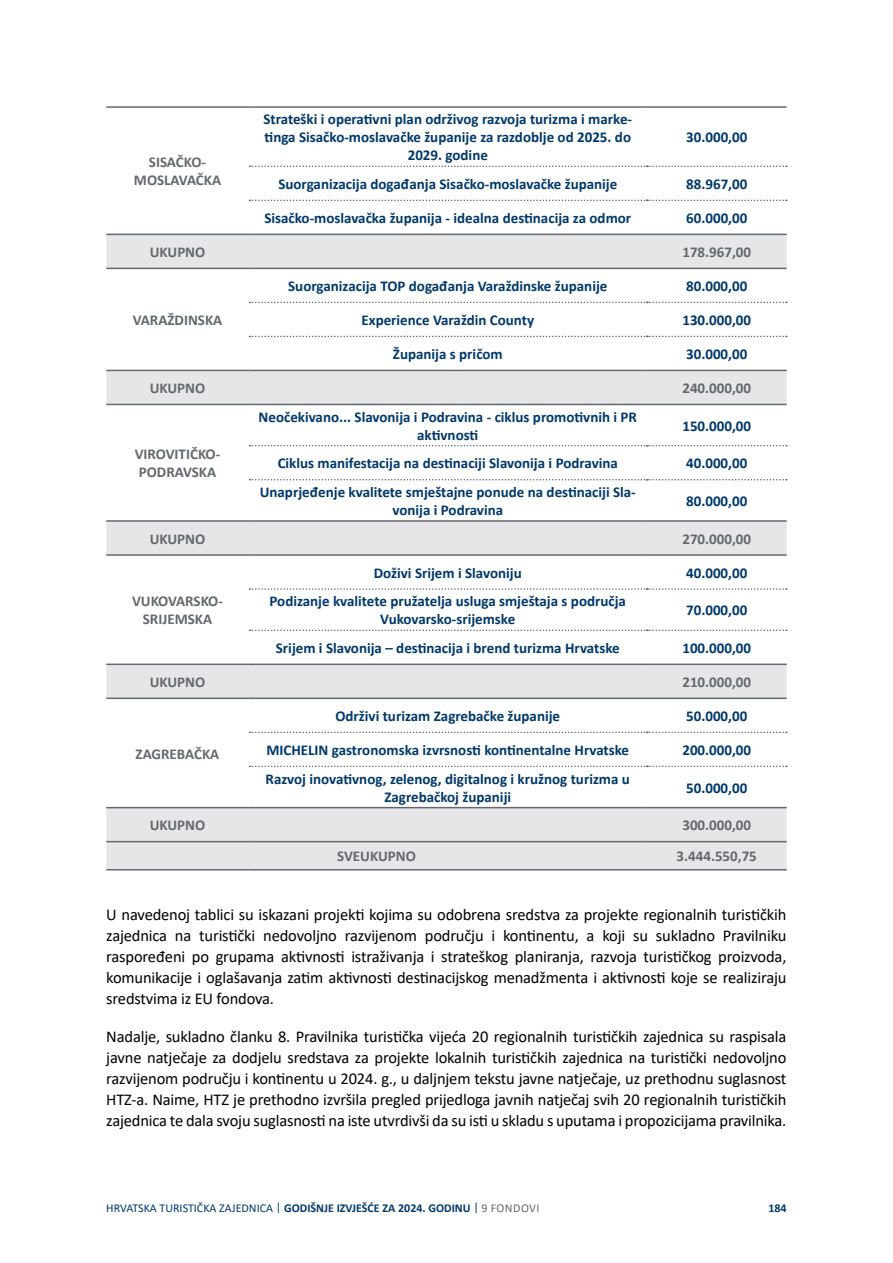
<style>
.page{position:relative;width:893px;height:1263px;background:#fff}
.page>*{position:absolute;margin:0;border:0;box-sizing:border-box;transform-origin:0 0}
.t1{font:16.5px/21px "Calibri";letter-spacing:-.01em;color:#000;text-align:justify}
.t2{font:700 15px/18px "Calibri";color:#003869;text-align:center}
.t3{font:700 15px/18px "Calibri";color:#65686c;text-align:center}
.t4{font:12px "Calibri";color:#003869}
.t5{font:700 12px "Calibri";color:#003869}
.s1{font-weight:700}
.s2{color:#65686c}
</style>
<div class="page">
<svg style="left:106px;top:235px;width:681px;height:634px"></svg>
<hr style="left:106px;top:106px;width:143px;height:2px;background:#65686c">
<hr style="left:249px;top:106px;width:398px;height:2px;background:#65686c">
<hr style="left:647px;top:106px;width:140px;height:2px;background:#65686c">
<hr style="left:106px;top:234px;width:143px;height:1px;background:#65686c">
<hr style="left:249px;top:234px;width:398px;height:1px;background:#65686c">
<hr style="left:647px;top:234px;width:140px;height:1px;background:#65686c">
<hr style="left:106px;top:268px;width:143px;height:1px;background:#65686c">
<hr style="left:249px;top:268px;width:398px;height:1px;background:#65686c">
<hr style="left:647px;top:268px;width:140px;height:1px;background:#65686c">
<hr style="left:106px;top:370px;width:143px;height:1px;background:#65686c">
<hr style="left:249px;top:370px;width:398px;height:1px;background:#65686c">
<hr style="left:647px;top:370px;width:140px;height:1px;background:#65686c">
<hr style="left:106px;top:404px;width:143px;height:1px;background:#65686c">
<hr style="left:249px;top:404px;width:398px;height:1px;background:#65686c">
<hr style="left:647px;top:404px;width:140px;height:1px;background:#65686c">
<hr style="left:106px;top:520px;width:143px;height:2px;background:#65686c">
<hr style="left:249px;top:520px;width:398px;height:2px;background:#65686c">
<hr style="left:647px;top:520px;width:140px;height:2px;background:#65686c">
<hr style="left:106px;top:554px;width:143px;height:2px;background:#65686c">
<hr style="left:249px;top:554px;width:398px;height:2px;background:#65686c">
<hr style="left:647px;top:554px;width:140px;height:2px;background:#65686c">
<hr style="left:106px;top:663px;width:143px;height:2px;background:#65686c">
<hr style="left:249px;top:663px;width:398px;height:2px;background:#65686c">
<hr style="left:647px;top:663px;width:140px;height:2px;background:#65686c">
<hr style="left:106px;top:697px;width:143px;height:2px;background:#65686c">
<hr style="left:249px;top:697px;width:398px;height:2px;background:#65686c">
<hr style="left:647px;top:697px;width:140px;height:2px;background:#65686c">
<hr style="left:106px;top:807px;width:143px;height:1px;background:#65686c">
<hr style="left:249px;top:807px;width:398px;height:1px;background:#65686c">
<hr style="left:647px;top:807px;width:140px;height:1px;background:#65686c">
<hr style="left:106px;top:841px;width:143px;height:1px;background:#65686c">
<hr style="left:249px;top:841px;width:398px;height:1px;background:#65686c">
<hr style="left:647px;top:841px;width:140px;height:1px;background:#65686c">
<hr style="left:106px;top:869px;width:143px;height:1px;background:#65686c">
<hr style="left:249px;top:869px;width:398px;height:1px;background:#65686c">
<hr style="left:647px;top:869px;width:140px;height:1px;background:#65686c">
<svg style="left:249px;top:732px;width:538px;height:1px"></svg>
<svg style="left:249px;top:766px;width:538px;height:1px"></svg>
<svg style="left:249px;top:588px;width:538px;height:2px"></svg>
<svg style="left:249px;top:629px;width:538px;height:2px"></svg>
<svg style="left:249px;top:445px;width:538px;height:1px"></svg>
<svg style="left:249px;top:479px;width:538px;height:1px"></svg>
<svg style="left:249px;top:302px;width:538px;height:1px"></svg>
<svg style="left:249px;top:336px;width:538px;height:1px"></svg>
<svg style="left:249px;top:166px;width:538px;height:1px"></svg>
<svg style="left:249px;top:200px;width:538px;height:1px"></svg>
<p class="t3" style="left:134px;top:153px;width:89px">SISAČKO-<br>MOSLAVAČKA</p>
<p class="t2" style="left:263px;top:110px;width:370px">Strateški i operativni plan održivog razvoja turizma i marke&shy;tinga Sisačko-moslavačke županije za razdoblje od 2025. do<br>2029. godine</p>
<p class="t2" style="left:686px;top:128px;width:63px">30.000,00</p>
<p class="t2" style="left:278px;top:175px;width:340px">Suorganizacija događanja Sisačko-moslavačke županije</p>
<p class="t2" style="left:686px;top:175px;width:63px">88.967,00</p>
<p class="t2" style="left:264px;top:209px;width:368px">Sisačko-moslavačka županija - idealna destinacija za odmor</p>
<p class="t2" style="left:686px;top:209px;width:63px">60.000,00</p>
<p class="t3" style="left:150px;top:243px;width:57px">UKUPNO</p>
<p class="t3" style="left:682px;top:243px;width:70px">178.967,00</p>
<p class="t3" style="left:133px;top:311px;width:91px">VARAŽDINSKA</p>
<p class="t2" style="left:288px;top:277px;width:321px">Suorganizacija TOP događanja Varaždinske županije</p>
<p class="t2" style="left:686px;top:277px;width:63px">80.000,00</p>
<p class="t2" style="left:361px;top:311px;width:174px">Experience Varaždin County</p>
<p class="t2" style="left:682px;top:311px;width:70px">130.000,00</p>
<p class="t2" style="left:393px;top:345px;width:111px">Županija s pričom</p>
<p class="t2" style="left:686px;top:345px;width:63px">30.000,00</p>
<p class="t3" style="left:150px;top:379px;width:57px">UKUPNO</p>
<p class="t3" style="left:682px;top:379px;width:70px">240.000,00</p>
<p class="t3" style="left:135px;top:445px;width:87px;text-align:left">VIROVITIČKO-<br>PODRAVSKA</p>
<p class="t2" style="left:259px;top:407px;width:380px">Neočekivano... Slavonija i Podravina - ciklus promotivnih i PR aktivnosti</p>
<p class="t2" style="left:682px;top:416px;width:70px">150.000,00</p>
<p class="t2" style="left:278px;top:454px;width:342px">Ciklus manifestacija na destinaciji Slavonija i Podravina</p>
<p class="t2" style="left:686px;top:454px;width:63px">40.000,00</p>
<p class="t2" style="left:260px;top:483px;width:378px">Unaprjeđenje kvalitete smještajne ponude na destinaciji Sla&shy;vonija i Podravina</p>
<p class="t2" style="left:686px;top:492px;width:63px">80.000,00</p>
<p class="t3" style="left:150px;top:529px;width:57px">UKUPNO</p>
<p class="t3" style="left:682px;top:529px;width:70px">270.000,00</p>
<p class="t3" style="left:132px;top:592px;width:92px">VUKOVARSKO-<br>SRIJEMSKA</p>
<p class="t2" style="left:374px;top:563px;width:149px">Doživi Srijem i Slavoniju</p>
<p class="t2" style="left:686px;top:563px;width:63px">40.000,00</p>
<p class="t2" style="left:270px;top:592px;width:358px">Podizanje kvalitete pružatelja usluga smještaja s područja<br>Vukovarsko-srijemske</p>
<p class="t2" style="left:686px;top:601px;width:63px">70.000,00</p>
<p class="t2" style="left:276px;top:639px;width:345px">Srijem i Slavonija – destinacija i brend turizma Hrvatske</p>
<p class="t2" style="left:682px;top:639px;width:70px">100.000,00</p>
<p class="t3" style="left:150px;top:673px;width:57px">UKUPNO</p>
<p class="t3" style="left:682px;top:673px;width:70px">210.000,00</p>
<p class="t3" style="left:136px;top:744px;width:85px">ZAGREBAČKA</p>
<p class="t2" style="left:335px;top:707px;width:226px">Održivi turizam Zagrebačke županije</p>
<p class="t2" style="left:686px;top:707px;width:63px">50.000,00</p>
<p class="t2" style="left:266px;top:741px;width:364px">MICHELIN gastronomska izvrsnosti kontinentalne Hrvatske</p>
<p class="t2" style="left:682px;top:741px;width:70px">200.000,00</p>
<p class="t2" style="left:266px;top:769px;width:366px">Razvoj inovativnog, zelenog, digitalnog i kružnog turizma u<br>Zagrebačkoj županiji</p>
<p class="t2" style="left:686px;top:778px;width:63px">50.000,00</p>
<p class="t3" style="left:150px;top:816px;width:57px">UKUPNO</p>
<p class="t3" style="left:682px;top:816px;width:70px">300.000,00</p>
<p class="t3" style="left:337px;top:847px;width:80px">SVEUKUPNO</p>
<p class="t3" style="left:677px;top:847px;width:82px">3.444.550,75</p>
<p class="t1" style="left:106px;top:903px;width:682px">U navedenoj tablici su iskazani projekti kojima su odobrena sredstva za projekte regionalnih turističkih zajednica na turistički nedovoljno razvijenom području i kontinentu, a koji su sukladno Pravilniku raspoređeni po grupama aktivnosti istraživanja i strateškog planiranja, razvoja turističkog proizvoda, komunikacije i oglašavanja zatim aktivnosti destinacijskog menadžmenta i aktivnosti koje se realiziraju sredstvima iz EU fondova.</p>
<p class="t1" style="left:106px;top:1025px;width:682px">Nadalje, sukladno članku 8. Pravilnika turistička vijeća 20 regionalnih turističkih zajednica su raspisala javne natječaje za dodjelu sredstava za projekte lokalnih turističkih zajednica na turistički nedovoljno razvijenom području i kontinentu u 2024. g., u daljnjem tekstu javne natječaje, uz prethodnu suglasnost HTZ-a. Naime, HTZ je prethodno izvršila pregled prijedloga javnih natječaj svih 20 regionalnih turističkih zajednica te dala svoju suglasnosti na iste utvrdivši da su isti u skladu s uputama i propozicijama pravilnika.</p>
<p class="t4" style="left:106px;top:1199px;width:435px">HRVATSKA TURISTIČKA ZAJEDNICA | <span class="s1">GODIŠNJE IZVJEŠĆE ZA 2024. GODINU</span> | <span class="s2">9 FONDOVI</span></p>
<p class="t5" style="left:768px;top:1199px;width:20px">184</p>
</div>
